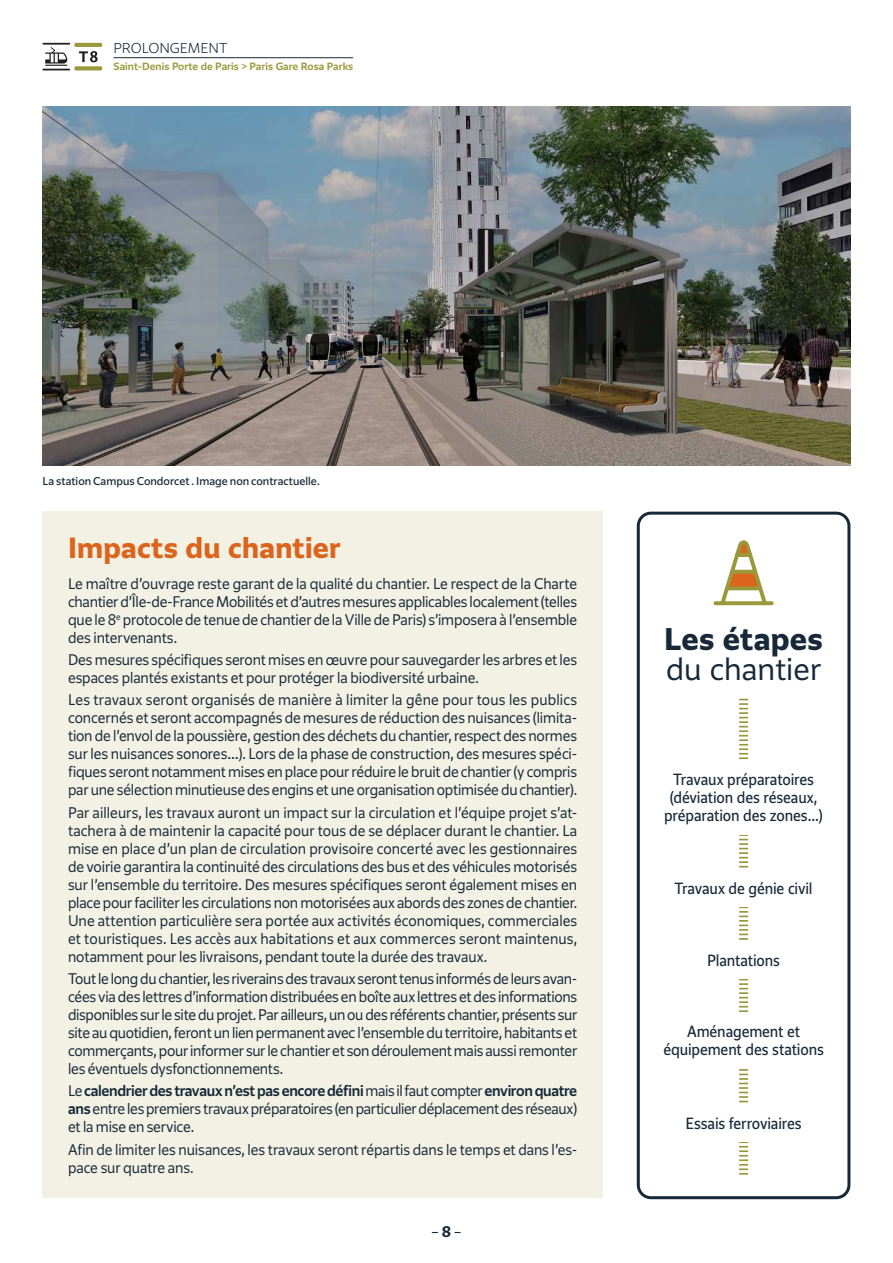
<style>
.page{position:relative;width:893px;height:1263px;background:#fff}
.page>*{position:absolute;margin:0;border:0;box-sizing:border-box;transform-origin:0 0}
.t1{font:300 29.1px "Grand Paris";color:#172938}
.t2{font:700 29.1px "Grand Paris";letter-spacing:.015em;color:#172938}
.t3{font:700 27px "Grand Paris";letter-spacing:.01em;color:#dc641c}
.t4{font:15px/18px "IDF Voyageur";letter-spacing:-.01em;color:#172938;text-align:center}
.t5{font:300 14.25px/18px "Grand Paris";letter-spacing:-.01em;color:#172938;text-align:justify;scale:.96 1}
.t6{font:300 expanded 13.2px "Grand Paris";color:#172938}
.t7{font:10.5px "Grand Paris";color:#172938}
.t8{font:500 9.75px "Grand Paris";color:#9a983a}
.s1{font-weight:500}
.s2{font-weight:700}
</style>
<div class="page">
<hr style="left:114px;top:57px;width:239px;height:1px;background:#172938">
<hr style="left:42px;top:43px;width:28px;height:2px;background:#231f20">
<svg style="left:42px;top:47px;width:28px;height:23px"></svg>
<hr style="left:74px;top:43px;width:28px;height:4px;background:#9a983a">
<svg style="left:74px;top:66px;width:28px;height:4px"></svg>
<svg style="left:79px;top:51px;width:19px;height:11px"></svg>
<img style="left:43px;top:106px;width:807px;height:359px">
<div style="left:43px;top:512px;width:560px;height:686px;background:#f2f1e4"></div>
<svg style="left:713px;top:540px;width:61px;height:66px"></svg>
<svg style="left:739px;top:699px;width:9px;height:476px"></svg>
<div style="left:637px;top:761px;width:213px;height:73px;background:#fff"></div>
<div style="left:637px;top:869px;width:213px;height:37px;background:#fff"></div>
<div style="left:637px;top:1013px;width:213px;height:55px;background:#fff"></div>
<div style="left:637px;top:941px;width:213px;height:38px;background:#fff"></div>
<div style="left:637px;top:1104px;width:213px;height:37px;background:#fff"></div>
<div style="left:637px;top:512px;width:213px;height:687px;border:3px solid #172938;border-radius:13px"></div>
<p class="t6" style="left:114px;top:39px;width:115px">PROLONGEMENT</p>
<p class="t8" style="left:114px;top:60px;width:241px">Saint-Denis Porte de Paris &gt; Paris Gare Rosa Parks</p>
<p class="t7" style="left:43px;top:474px;width:279px">La station Campus Condorcet . Image non contractuelle.</p>
<h2 class="t3" style="left:68px;top:530px;width:274px">Impacts du chantier</h2>
<p class="t5" style="left:68px;top:574px;width:532px">Le maître d’ouvrage reste garant de la qualité du chantier. Le respect de la Charte chantier d’Île-de-France Mobilités et d’autres mesures applicables localement (telles que le 8<sup>e</sup> protocole de tenue de chantier de la Ville de Paris) s’imposera à l’ensemble des intervenants.</p>
<p class="t5" style="left:68px;top:650px;width:532px">Des mesures spécifiques seront mises en œuvre pour sauvegarder les arbres et les espaces plantés existants et pour protéger la biodiversité urbaine.</p>
<p class="t5" style="left:68px;top:691px;width:532px">Les travaux seront organisés de manière à limiter la gêne pour tous les publics concernés et seront accompagnés de mesures de réduction des nuisances (limita&shy;tion de l’envol de la poussière, gestion des déchets du chantier, respect des normes sur les nuisances sonores…). Lors de la phase de construction, des mesures spéci&shy;fiques seront notamment mises en place pour réduire le bruit de chantier (y compris par une sélection minutieuse des engins et une organisation optimisée du chantier).</p>
<p class="t5" style="left:68px;top:803px;width:532px">Par ailleurs, les travaux auront un impact sur la circulation et l’équipe projet s’at&shy;tachera à de maintenir la capacité pour tous de se déplacer durant le chantier. La mise en place d’un plan de circulation provisoire concerté avec les gestionnaires de voirie garantira la continuité des circulations des bus et des véhicules motorisés sur l’ensemble du territoire. Des mesures spécifiques seront également mises en place pour faciliter les circulations non motorisées aux abords des zones de chantier.<br>Une attention particulière sera portée aux activités économiques, commerciales et touristiques. Les accès aux habitations et aux commerces seront maintenus, notamment pour les livraisons, pendant toute la durée des travaux.</p>
<p class="t5" style="left:68px;top:969px;width:532px">Tout le long du chantier, les riverains des travaux seront tenus informés de leurs avan&shy;cées via des lettres d’information distribuées en boîte aux lettres et des informations disponibles sur le site du projet. Par ailleurs, un ou des référents chantier, présents sur site au quotidien, feront un lien permanent avec l’ensemble du territoire, habitants et commerçants, pour informer sur le chantier et son déroulement mais aussi remonter les éventuels dysfonctionnements.</p>
<p class="t5" style="left:68px;top:1081px;width:532px">Le <span class="s1">calendrier des travaux n’est pas encore défini</span> mais il faut compter <span class="s1">environ quatre ans</span> entre les premiers travaux préparatoires (en particulier déplacement des réseaux) et la mise en service.</p>
<p class="t5" style="left:68px;top:1140px;width:532px">Afin de limiter les nuisances, les travaux seront répartis dans le temps et dans l’es&shy;pace sur quatre ans.</p>
<p class="t5" style="left:431px;top:1222px;width:33px">– <span class="s2">8</span> –</p>
<h1 class="t2" style="left:664px;top:619px;width:160px">Les étapes</h1>
<h1 class="t1" style="left:666px;top:650px;width:156px">du chantier</h1>
<p class="t4" style="left:664px;top:770px;width:160px">Travaux préparatoires (déviation des réseaux, préparation des zones...)</p>
<p class="t4" style="left:675px;top:879px;width:140px">Travaux de génie civil</p>
<p class="t4" style="left:707px;top:951px;width:74px">Plantations</p>
<p class="t4" style="left:663px;top:1022px;width:162px">Aménagement et équipement des stations</p>
<p class="t4" style="left:686px;top:1113px;width:118px">Essais ferroviaires</p>
</div>
